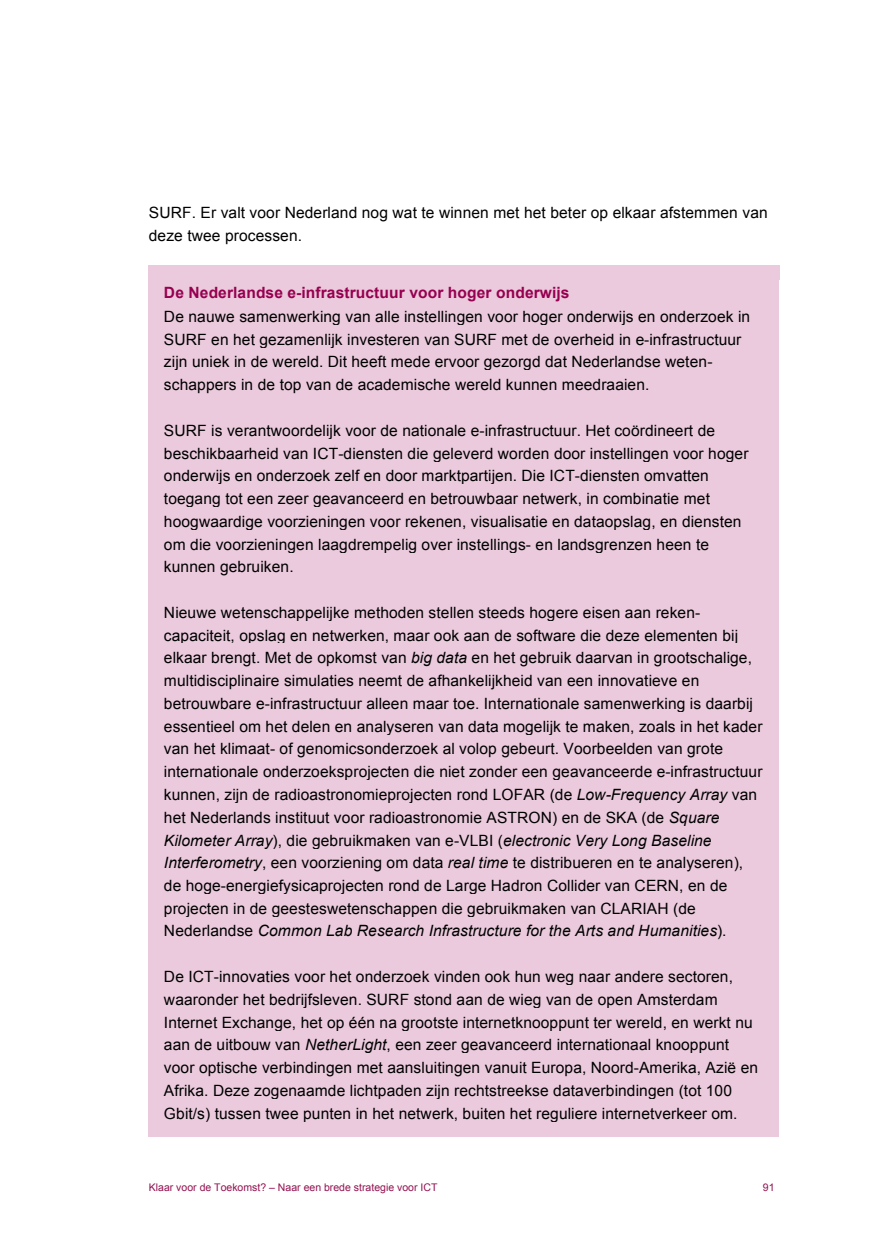
<style>
.page{position:relative;width:874px;height:1241px;background:#fff}
.page>*{position:absolute;margin:0;border:0;box-sizing:border-box;transform-origin:0 0}
.t1{font:15.58px/22.8px "Arial";letter-spacing:.01em;color:#000}
.t2{font:700 15.58px "Arial";letter-spacing:.01em;color:#96004f}
.t3{font:10.5px "Arial";color:#931250}
.s1{font-style:italic}
</style>
<div class="page">
<div style="left:149px;top:265px;width:629px;height:871px;background:#eacadc"></div>
<p class="t1" style="left:149px;top:201px;width:620px">SURF. Er valt voor Nederland nog wat te winnen met het beter op elkaar afstemmen van deze twee processen.</p>
<p class="t2" style="left:164px;top:284px;width:407px">De Nederlandse e-infrastructuur voor hoger onderwijs</p>
<p class="t1" style="left:164px;top:305px;width:587px">De nauwe samenwerking van alle instellingen voor hoger onderwijs en onderzoek in SURF en het gezamenlijk investeren van SURF met de overheid in e-infrastructuur zijn uniek in de wereld. Dit heeft mede ervoor gezorgd dat Nederlandse weten&shy;schappers in de top van de academische wereld kunnen meedraaien.</p>
<p class="t1" style="left:164px;top:419px;width:585px">SURF is verantwoordelijk voor de nationale e-infrastructuur. Het coördineert de beschikbaarheid van ICT-diensten die geleverd worden door instellingen voor hoger onderwijs en onderzoek zelf en door marktpartijen. Die ICT-diensten omvatten toegang tot een zeer geavanceerd en betrouwbaar netwerk, in combinatie met hoogwaardige voorzieningen voor rekenen, visualisatie en dataopslag, en diensten om die voorzieningen laagdrempelig over instellings- en landsgrenzen heen te kunnen gebruiken.</p>
<p class="t1" style="left:164px;top:601px;width:599px">Nieuwe wetenschappelijke methoden stellen steeds hogere eisen aan reken&shy;capaciteit, opslag en netwerken, maar ook aan de software die deze elementen bij elkaar brengt. Met de opkomst van <span class="s1">big data</span> en het gebruik daarvan in grootschalige, multidisciplinaire simulaties neemt de afhankelijkheid van een innovatieve en betrouwbare e-infrastructuur alleen maar toe. Internationale samenwerking is daarbij essentieel om het delen en analyseren van data mogelijk te maken, zoals in het kader van het klimaat- of genomicsonderzoek al volop gebeurt. Voorbeelden van grote internationale onderzoeksprojecten die niet zonder een geavanceerde e-infrastructuur kunnen, zijn de radioastronomieprojecten rond LOFAR (de <span class="s1">Low-Frequency Array</span> van het Nederlands instituut voor radioastronomie ASTRON) en de SKA (de <span class="s1">Square Kilometer Array</span>), die gebruikmaken van e-VLBI (<span class="s1">electronic Very Long Baseline Interferometry</span>, een voorziening om data <span class="s1">real time</span> te distribueren en te analyseren), de hoge-energiefysicaprojecten rond de Large Hadron Collider van CERN, en de projecten in de geesteswetenschappen die gebruikmaken van CLARIAH (de Nederlandse <span class="s1">Common Lab Research Infrastructure for the Arts and Humanities</span>).</p>
<p class="t1" style="left:164px;top:965px;width:595px">De ICT-innovaties voor het onderzoek vinden ook hun weg naar andere sectoren, waaronder het bedrijfsleven. SURF stond aan de wieg van de open Amsterdam Internet Exchange, het op één na grootste internetknooppunt ter wereld, en werkt nu aan de uitbouw van <span class="s1">NetherLight</span>, een zeer geavanceerd internationaal knooppunt voor optische verbindingen met aansluitingen vanuit Europa, Noord-Amerika, Azië en Afrika. Deze zogenaamde lichtpaden zijn rechtstreekse dataverbindingen (tot 100<br>Gbit/s) tussen twee punten in het netwerk, buiten het reguliere internetverkeer om.</p>
<p class="t3" style="left:149px;top:1180px;width:290px">Klaar voor de Toekomst? – Naar een brede strategie voor ICT</p>
<p class="t3" style="left:762px;top:1180px;width:13px">91</p>
</div>
